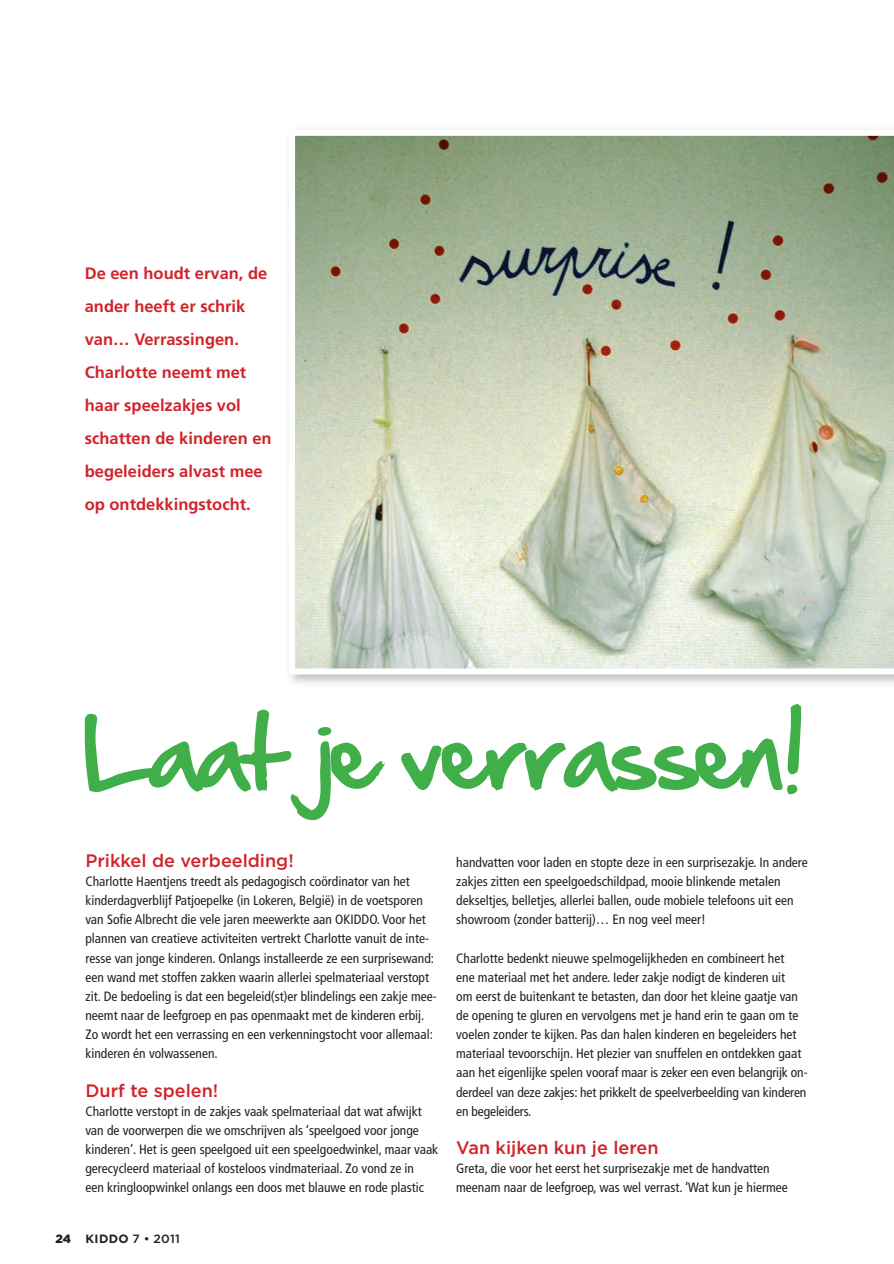
<style>
.page{position:relative;width:894px;height:1264px;background:#fff}
.page>*{position:absolute;margin:0;border:0;box-sizing:border-box;transform-origin:0 0}
.t1{font:85.5px "Hand Of Sean";color:#40ae49}
.t2{font:500 18px "Gotham";color:#d1232a}
.t3{font:700 16.5px/33px "Frutiger LT Std";color:#d1232a}
.t4{font:condensed 13.5px/19.2px "Frutiger LT Std";color:#231f20}
.t5{font:500 12px "Gotham";color:#231f20}
.s1{font-weight:900}
.s2{font-weight:700}
</style>
<div class="page">
<div style="left:284px;top:125px;width:609px;height:562px;background:#231f20;opacity:.3"></div>
<svg style="left:289px;top:130px;width:604px;height:544px;background:#bbc5af"></svg>
<p class="t3" style="left:85px;top:257px;width:188px">De een houdt ervan, de ander heeft er schrik van… Verrassingen.<br>Charlotte neemt met haar speelzakjes vol schatten de kinderen en begeleiders alvast mee op ontdekkingstocht.</p>
<h1 class="t1" style="left:85px;top:676px;width:723px">Laat je verrassen!</h1>
<h2 class="t2" style="left:85px;top:850px;width:210px">Prikkel de verbeelding!</h2>
<p class="t4" style="left:85px;top:872px;width:352px">Charlotte Haentjens treedt als pedagogisch coördinator van het kinderdagverblijf Patjoepelke (in Lokeren, België) in de voetsporen van Sofie Albrecht die vele jaren meewerkte aan OKIDDO. Voor het plannen van creatieve activiteiten vertrekt Charlotte vanuit de inte&shy;resse van jonge kinderen. Onlangs installeerde ze een surprisewand: een wand met stoffen zakken waarin allerlei spelmateriaal verstopt zit. De bedoeling is dat een begeleid(st)er blindelings een zakje mee&shy;neemt naar de leefgroep en pas openmaakt met de kinderen erbij.<br>Zo wordt het een verrassing en een verkenningstocht voor allemaal: kinderen én volwassenen.</p>
<h2 class="t2" style="left:85px;top:1080px;width:134px">Durf te spelen!</h2>
<p class="t4" style="left:85px;top:1101px;width:354px">Charlotte verstopt in de zakjes vaak spelmateriaal dat wat afwijkt van de voorwerpen die we omschrijven als ‘speelgoed voor jonge kinderen’. Het is geen speelgoed uit een speelgoedwinkel, maar vaak gerecycleerd materiaal of kosteloos vindmateriaal. Zo vond ze in<br>een kringloopwinkel onlangs een doos met blauwe en rode plastic</p>
<p class="t5" style="left:55px;top:1231px;width:126px"><span class="s1">24</span> <span class="s2">KIDDO</span> 7 • 2011</p>
<p class="t4" style="left:456px;top:852px;width:353px">handvatten voor laden en stopte deze in een surprisezakje. In andere zakjes zitten een speelgoedschildpad, mooie blinkende metalen dekseltjes, belletjes, allerlei ballen, oude mobiele telefoons uit een showroom (zonder batterij)… En nog veel meer!</p>
<p class="t4" style="left:456px;top:948px;width:353px">Charlotte bedenkt nieuwe spelmogelijkheden en combineert het<br>ene materiaal met het andere. Ieder zakje nodigt de kinderen uit<br>om eerst de buitenkant te betasten, dan door het kleine gaatje van de opening te gluren en vervolgens met je hand erin te gaan om te voelen zonder te kijken. Pas dan halen kinderen en begeleiders het materiaal tevoorschijn. Het plezier van snuffelen en ontdekken gaat aan het eigenlijke spelen vooraf maar is zeker een even belangrijk on&shy;derdeel van deze zakjes: het prikkelt de speelverbeelding van kinderen en begeleiders.</p>
<h2 class="t2" style="left:456px;top:1137px;width:204px">Van kijken kun je leren</h2>
<p class="t4" style="left:456px;top:1159px;width:333px">Greta, die voor het eerst het surprisezakje met de handvatten meenam naar de leefgroep, was wel verrast. ‘Wat kun je hiermee</p>
</div>
